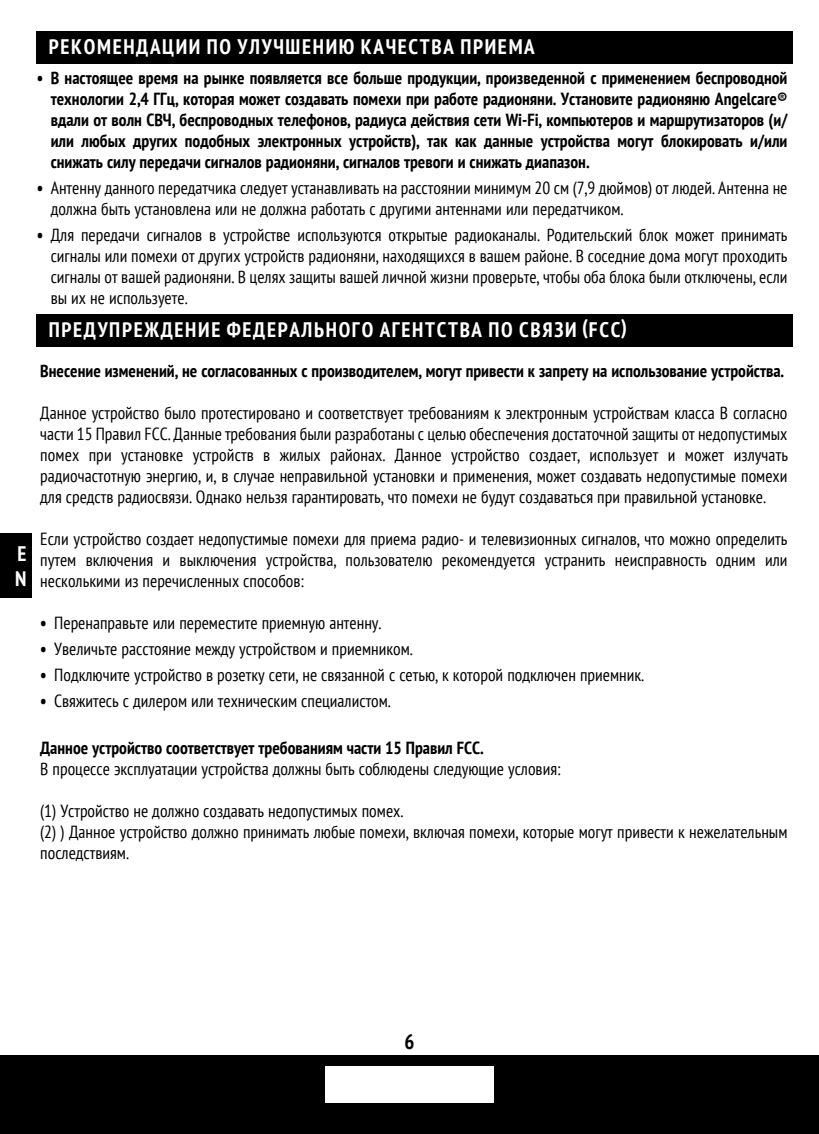
<style>
.page{position:relative;width:819px;height:1134px;background:#fff}
.page>*{position:absolute;margin:0;border:0;box-sizing:border-box;transform-origin:0 0}
.t1{font:700 condensed 21px/25.2px "PT Sans";letter-spacing:.08em;color:#fff}
.t2{font:700 condensed 21px "PT Sans";color:#000}
.t3{font:condensed 17.5px/21px "PT Sans";color:#000;text-align:justify}
.t4{font:700 condensed 17.5px/21px "PT Sans";color:#000;text-align:justify}
.s1{font-weight:700}
</style>
<div class="page">
<div style="left:0;top:1056px;width:819px;height:78px;background:#000"></div>
<div style="left:326px;top:1066px;width:167px;height:37px;background:#fff"></div>
<div style="left:37px;top:32px;width:756px;height:32px;background:#000"></div>
<div style="left:37px;top:314px;width:756px;height:32px;background:#000"></div>
<div style="left:0;top:533px;width:32px;height:65px;background:#000"></div>
<p class="t1" style="left:15px;top:541px;width:13px">E<br>N</p>
<p class="t1" style="left:49px;top:34px;width:488px">РЕКОМЕНДАЦИИ ПО УЛУЧШЕНИЮ КАЧЕСТВА ПРИЕМА</p>
<p class="t4" style="left:51px;top:67px;width:738px;text-indent:-14px">• В настоящее время на рынке появляется все больше продукции, произведенной с применением беспроводной технологии 2,4 ГГц, которая может создавать помехи при работе радионяни. Установите радионяню Angelcare® вдали от волн СВЧ, беспроводных телефонов, радиуса действия сети Wi-Fi, компьютеров и маршрутизаторов (и/ или любых других подобных электронных устройств), так как данные устройства могут блокировать и/или снижать силу передачи сигналов радионяни, сигналов тревоги и снижать диапазон.</p>
<p class="t3" style="left:51px;top:177px;width:738px;text-indent:-14px"><span class="s1">•</span> Антенну данного передатчика следует устанавливать на расстоянии минимум 20 см (7,9 дюймов) от людей. Антенна не должна быть установлена или не должна работать с другими антеннами или передатчиком.</p>
<p class="t3" style="left:51px;top:224px;width:738px;text-indent:-14px"><span class="s1">•</span> Для передачи сигналов в устройстве используются открытые радиоканалы. Родительский блок может принимать сигналы или помехи от других устройств радионяни, находящихся в вашем районе. В соседние дома могут проходить сигналы от вашей радионяни. В целях защиты вашей личной жизни проверьте, чтобы оба блока были отключены, если вы их не используете.</p>
<p class="t1" style="left:49px;top:316px;width:580px">ПРЕДУПРЕЖДЕНИЕ ФЕДЕРАЛЬНОГО АГЕНТСТВА ПО СВЯЗИ (FCC)</p>
<p class="t4" style="left:40px;top:360px;width:745px">Внесение изменений, не согласованных с производителем, могут привести к запрету на использование устройства.</p>
<p class="t3" style="left:40px;top:402px;width:749px">Данное устройство было протестировано и соответствует требованиям к электронным устройствам класса В согласно части 15 Правил FCC. Данные требования были разработаны с целью обеспечения достаточной защиты от недопустимых помех при установке устройств в жилых районах. Данное устройство создает, использует и может излучать радиочастотную энергию, и, в случае неправильной установки и применения, может создавать недопустимые помехи для средств радиосвязи. Однако нельзя гарантировать, что помехи не будут создаваться при правильной установке.</p>
<p class="t3" style="left:40px;top:528px;width:749px">Если устройство создает недопустимые помехи для приема радио- и телевизионных сигналов, что можно определить путем включения и выключения устройства, пользователю рекомендуется устранить неисправность одним или несколькими из перечисленных способов:</p>
<p class="t3" style="left:40px;top:612px;width:343px"><span class="s1">•</span> Перенаправьте или переместите приемную антенну.</p>
<p class="t3" style="left:40px;top:638px;width:374px"><span class="s1">•</span> Увеличьте расстояние между устройством и приемником.</p>
<p class="t3" style="left:40px;top:664px;width:605px"><span class="s1">•</span> Подключите устройство в розетку сети, не связанной с сетью, к которой подключен приемник.</p>
<p class="t3" style="left:40px;top:690px;width:352px"><span class="s1">•</span> Свяжитесь с дилером или техническим специалистом.</p>
<p class="t4" style="left:40px;top:737px;width:445px">Данное устройство соответствует требованиям части 15 Правил FCC.</p>
<p class="t3" style="left:40px;top:758px;width:522px">В процессе эксплуатации устройства должны быть соблюдены следующие условия:</p>
<p class="t3" style="left:40px;top:800px;width:749px;text-align:left">(1) Устройство не должно создавать недопустимых помех.<br>(2) ) Данное устройство должно принимать любые помехи, включая помехи, которые могут привести к нежелательным последствиям.</p>
<p class="t2" style="left:404px;top:1028px;width:12px">6</p>
</div>
